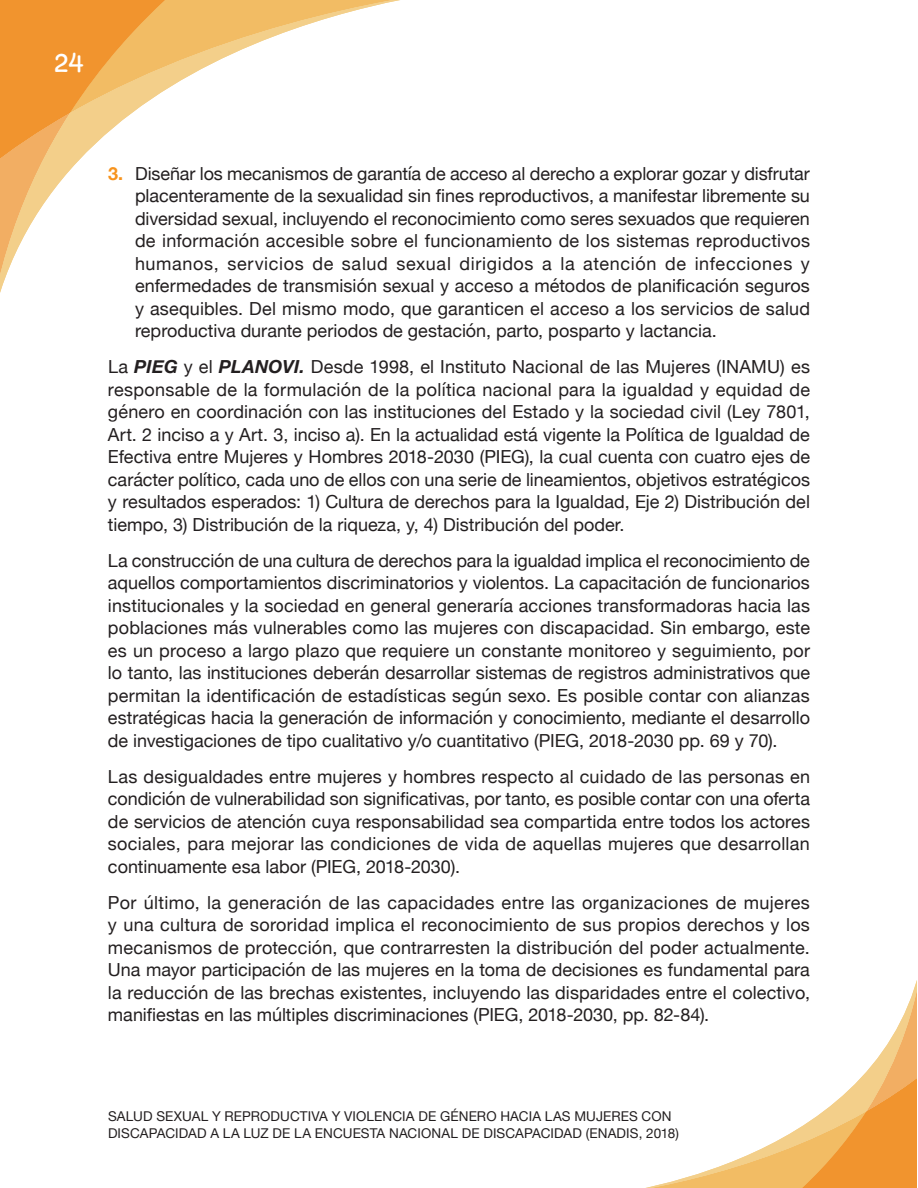
<style>
.page{position:relative;width:918px;height:1188px;background:#fff}
.page>*{position:absolute;margin:0;border:0;box-sizing:border-box;transform-origin:0 0}
.t1{font:27px "Coronette";color:#fff}
.t2{font:18px/22.5px "Helvetica Neue";color:#231f20;text-align:justify}
.t3{font:13.5px/16.5px "Helvetica Neue";letter-spacing:.01em;color:#231f20}
.s1{font-weight:700;color:#f7931d}
.s2{font-weight:700;font-style:italic}
</style>
<div class="page">
<svg style="left:0;top:0;width:400px;height:293px"></svg>
<svg style="left:646px;top:980px;width:271px;height:208px"></svg>
<h1 class="t1" style="left:54px;top:47px;width:32px">24</h1>
<p class="t2" style="left:135px;top:163px;width:677px;text-indent:-27px"><span class="s1">3.</span> Diseñar los mecanismos de garantía de acceso al derecho a explorar gozar y disfrutar placenteramente de la sexualidad sin fines reproductivos, a manifestar libremente su diversidad sexual, incluyendo el reconocimiento como seres sexuados que requieren de información accesible sobre el funcionamiento de los sistemas reproductivos humanos, servicios de salud sexual dirigidos a la atención de infecciones y enfermedades de transmisión sexual y acceso a métodos de planificación seguros y asequibles. Del mismo modo, que garanticen el acceso a los servicios de salud reproductiva durante periodos de gestación, parto, posparto y lactancia.</p>
<p class="t2" style="left:108px;top:356px;width:704px">La <span class="s2">PIEG</span> y el <span class="s2">PLANOVI.</span> Desde 1998, el Instituto Nacional de las Mujeres (INAMU) es responsable de la formulación de la política nacional para la igualdad y equidad de género en coordinación con las instituciones del Estado y la sociedad civil (Ley 7801, Art. 2 inciso a y Art. 3, inciso a). En la actualidad está vigente la Política de Igualdad de Efectiva entre Mujeres y Hombres 2018-2030 (PIEG), la cual cuenta con cuatro ejes de carácter político, cada uno de ellos con una serie de lineamientos, objetivos estratégicos y resultados esperados: 1) Cultura de derechos para la Igualdad, Eje 2) Distribución del tiempo, 3) Distribución de la riqueza, y, 4) Distribución del poder.</p>
<p class="t2" style="left:108px;top:550px;width:704px">La construcción de una cultura de derechos para la igualdad implica el reconocimiento de aquellos comportamientos discriminatorios y violentos. La capacitación de funcionarios institucionales y la sociedad en general generaría acciones transformadoras hacia las poblaciones más vulnerables como las mujeres con discapacidad. Sin embargo, este es un proceso a largo plazo que requiere un constante monitoreo y seguimiento, por lo tanto, las instituciones deberán desarrollar sistemas de registros administrativos que permitan la identificación de estadísticas según sexo. Es posible contar con alianzas estratégicas hacia la generación de información y conocimiento, mediante el desarrollo de investigaciones de tipo cualitativo y/o cuantitativo (PIEG, 2018-2030 pp. 69 y 70).</p>
<p class="t2" style="left:108px;top:766px;width:704px">Las desigualdades entre mujeres y hombres respecto al cuidado de las personas en condición de vulnerabilidad son significativas, por tanto, es posible contar con una oferta de servicios de atención cuya responsabilidad sea compartida entre todos los actores sociales, para mejorar las condiciones de vida de aquellas mujeres que desarrollan continuamente esa labor (PIEG, 2018-2030).</p>
<p class="t2" style="left:108px;top:892px;width:704px">Por último, la generación de las capacidades entre las organizaciones de mujeres y una cultura de sororidad implica el reconocimiento de sus propios derechos y los mecanismos de protección, que contrarresten la distribución del poder actualmente.<br>Una mayor participación de las mujeres en la toma de decisiones es fundamental para la reducción de las brechas existentes, incluyendo las disparidades entre el colectivo, manifiestas en las múltiples discriminaciones (PIEG, 2018-2030, pp. 82-84).</p>
<p class="t3" style="left:108px;top:1109px;width:572px">SALUD SEXUAL Y REPRODUCTIVA Y VIOLENCIA DE GÉNERO HACIA LAS MUJERES CON<br>DISCAPACIDAD A LA LUZ DE LA ENCUESTA NACIONAL DE DISCAPACIDAD (ENADIS, 2018)</p>
</div>
